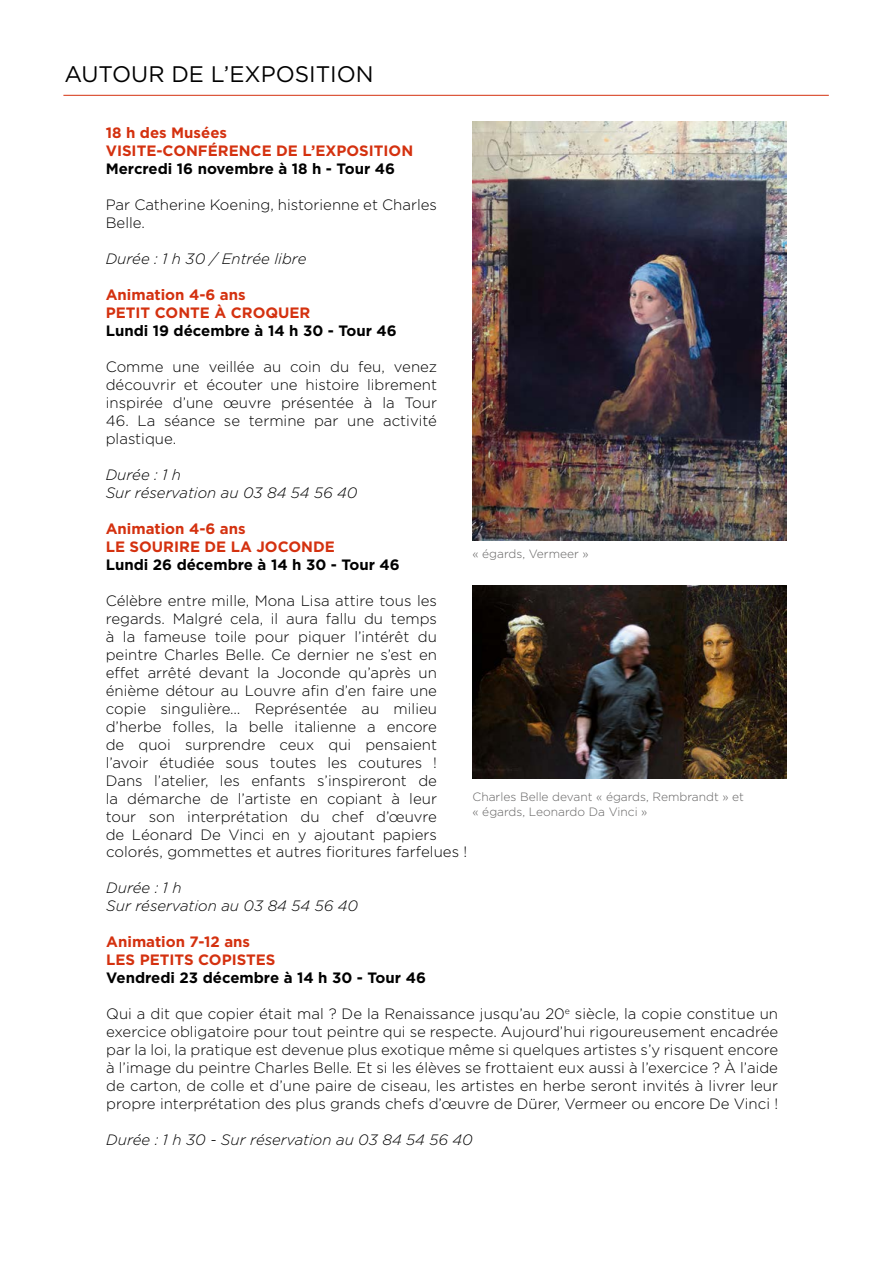
<style>
.page{position:relative;width:893px;height:1263px;background:#fff}
.page>*{position:absolute;margin:0;border:0;box-sizing:border-box;transform-origin:0 0}
.t1{font:22.5px "Gotham";color:#000}
.t2{font:300 15px/18px "Gotham";color:#000;text-align:justify}
.t3{font:700 15px/18px "Gotham";color:#d4310f}
.t4{font:italic 300 15px/18px "Gotham";color:#000}
.t5{font:700 15px "Gotham";color:#000}
.t6{font:300 12px/14.4px "Gotham";color:#646363}
</style>
<div class="page">
<hr style="left:63px;top:95px;width:766px;height:1px;background:#d4310f">
<img style="left:472px;top:122px;width:314px;height:418px">
<img style="left:472px;top:586px;width:315px;height:193px">
<h1 class="t1" style="left:64px;top:60px;width:311px">AUTOUR DE L’EXPOSITION</h1>
<p class="t3" style="left:106px;top:124px;width:309px">18 h des Musées<br>VISITE-CONFÉRENCE DE L’EXPOSITION</p>
<p class="t5" style="left:106px;top:159px;width:291px">Mercredi 16 novembre à 18 h - Tour 46</p>
<p class="t2" style="left:106px;top:195px;width:333px">Par Catherine Koening, historienne et Charles<br>Belle.</p>
<p class="t4" style="left:106px;top:249px;width:202px">Durée : 1 h 30 / Entrée libre</p>
<p class="t3" style="left:106px;top:286px;width:206px">Animation 4-6 ans<br>PETIT CONTE À CROQUER</p>
<p class="t5" style="left:106px;top:321px;width:293px">Lundi 19 décembre à 14 h 30 - Tour 46</p>
<p class="t2" style="left:106px;top:357px;width:333px">Comme une veillée au coin du feu, venez découvrir et écouter une histoire librement inspirée d’une œuvre présentée à la Tour</p>
<p class="t2" style="left:106px;top:411px;width:333px">46. La séance se termine par une activité plastique.</p>
<p class="t4" style="left:106px;top:465px;width:253px">Durée : 1 h<br>Sur réservation au 03 84 54 56 40</p>
<p class="t3" style="left:106px;top:520px;width:231px">Animation 4-6 ans<br>LE SOURIRE DE LA JOCONDE</p>
<p class="t5" style="left:106px;top:555px;width:296px">Lundi 26 décembre à 14 h 30 - Tour 46</p>
<p class="t2" style="left:106px;top:591px;width:333px">Célèbre entre mille, Mona Lisa attire tous les regards. Malgré cela, il aura fallu du temps à la fameuse toile pour piquer l’intérêt du peintre Charles Belle. Ce dernier ne s’est en effet arrêté devant la Joconde qu’après un énième détour au Louvre afin d’en faire une copie singulière… Représentée au milieu d’herbe folles, la belle italienne a encore de quoi surprendre ceux qui pensaient l’avoir étudiée sous toutes les coutures !<br>Dans l’atelier, les enfants s’inspireront de la démarche de l’artiste en copiant à leur tour son interprétation du chef d’œuvre de Léonard De Vinci en y ajoutant papiers</p>
<p class="t6" style="left:472px;top:547px;width:118px">« égards, Vermeer »</p>
<p class="t6" style="left:473px;top:790px;width:273px">Charles Belle devant « égards, Rembrandt » et « égards, Leonardo Da Vinci »</p>
<p class="t2" style="left:106px;top:842px;width:363px">colorés, gommettes et autres fioritures farfelues !</p>
<p class="t4" style="left:106px;top:878px;width:253px">Durée : 1 h<br>Sur réservation au 03 84 54 56 40</p>
<p class="t3" style="left:106px;top:933px;width:171px">Animation 7-12 ans<br>LES PETITS COPISTES</p>
<p class="t5" style="left:106px;top:968px;width:321px">Vendredi 23 décembre à 14 h 30 - Tour 46</p>
<p class="t2" style="left:106px;top:1004px;width:673px">Qui a dit que copier était mal ? De la Renaissance jusqu’au 20<sup>e</sup> siècle, la copie constitue un exercice obligatoire pour tout peintre qui se respecte. Aujourd’hui rigoureusement encadrée par la loi, la pratique est devenue plus exotique même si quelques artistes s’y risquent encore à l’image du peintre Charles Belle. Et si les élèves se frottaient eux aussi à l’exercice ? À l’aide de carton, de colle et d’une paire de ciseau, les artistes en herbe seront invités à livrer leur propre interprétation des plus grands chefs d’œuvre de Dürer, Vermeer ou encore De Vinci !</p>
<p class="t4" style="left:106px;top:1130px;width:368px">Durée : 1 h 30 - Sur réservation au 03 84 54 56 40</p>
</div>
